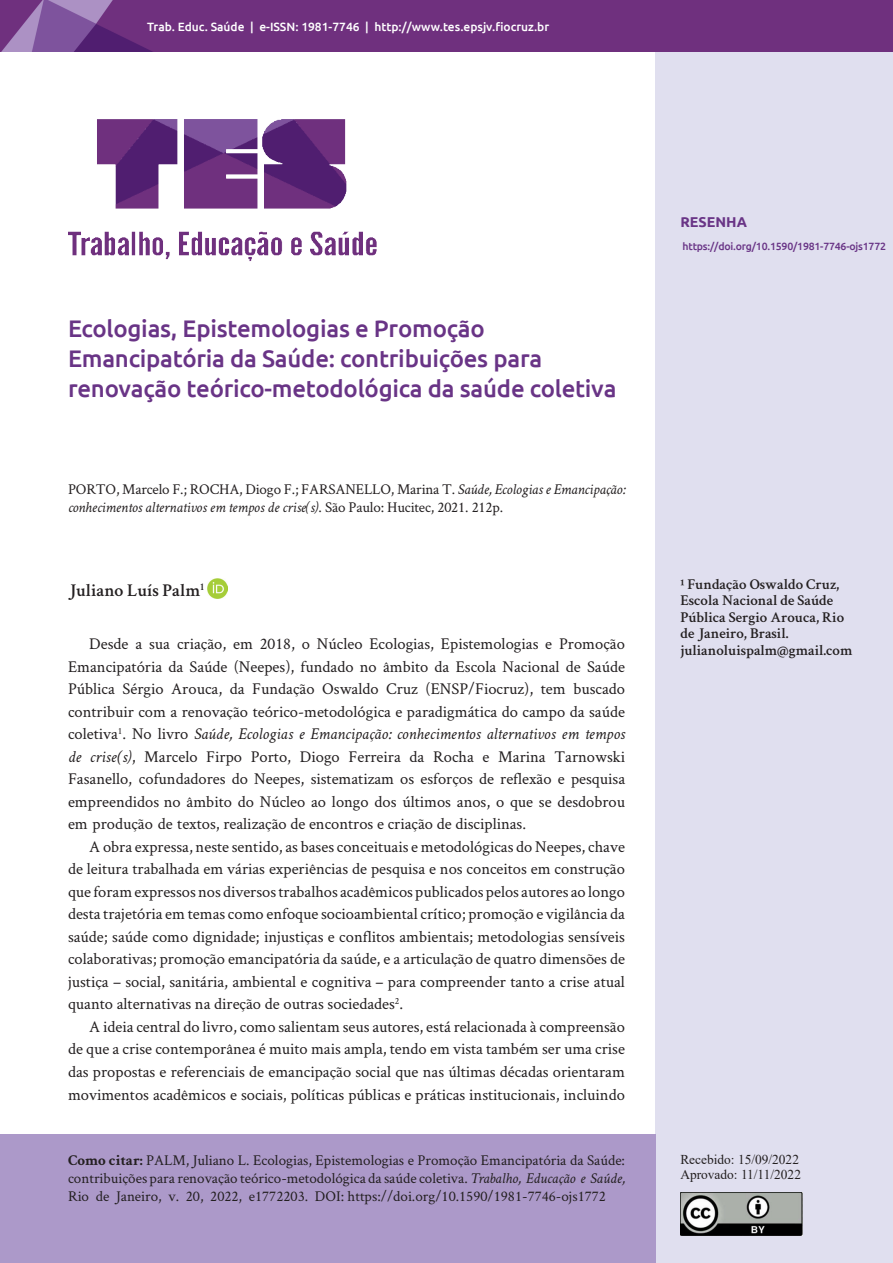
<style>
.page{position:relative;width:893px;height:1263px;background:#fff}
.page>*{position:absolute;margin:0;border:0;box-sizing:border-box;transform-origin:0 0}
.titulo-principal{font:500 24px/30px "Ubuntu";letter-spacing:-.01em;color:#693486}
.autor{font:600 18px "Crimson Text";color:#231f20}
.texto-comum{font:16.5px "Crimson Text";color:#231f20}
.texto-comum-2{font:italic 16.5px "Crimson Text";color:#231f20}
.como-citar{font:15px/18px "Crimson Text";color:#231f20}
.afiliacao{font:600 15px/16.5px "Crimson Text";color:#231f20}
.artigo-categoria{font:700 14.25px "Ubuntu";color:#693486}
.recebido-aprovado{font:13.5px/15px "Times New Roman";color:#231f20}
.t1{font:500 12px "Ubuntu";color:#fff}
.DOI{font:500 10.5px "Ubuntu";letter-spacing:-.02em;color:#693486}
.s1{font-style:italic}
.s2{font-style:normal}
.s3{font-family:"Minion Pro";font-style:italic}
.s4{font-weight:700}
</style>
<div class="page">
<div style="left:656px;top:47px;width:237px;height:1216px;background:#e0dfef"></div>
<img style="left:0;top:0;width:893px;height:52px">
<div style="left:0;top:1134px;width:656px;height:129px;background:#ac99c9"></div>
<img style="left:68px;top:119px;width:309px;height:142px">
<img style="left:208px;top:579px;width:19px;height:19px">
<img style="left:681px;top:1192px;width:122px;height:43px">
<p class="t1" style="left:147px;top:19px;width:404px">Trab. Educ. Saúde | e-ISSN: 1981-7746 | http://www.tes.epsjv.fiocruz.br</p>
<p class="titulo-principal" style="left:68px;top:312px;width:550px">Ecologias, Epistemologias e Promoção<br>Emancipatória da Saúde: contribuições para renovação teórico-metodológica da saúde coletiva</p>
<p class="como-citar" style="left:68px;top:479px;width:559px">PORTO, Marcelo F.; ROCHA, Diogo F.; FARSANELLO, Marina T. <span class="s1">Saúde, Ecologias e Emancipação: conhecimentos alternativos em tempos de crise(s)</span>. São Paulo: Hucitec, 2021. 212p.</p>
<p class="autor" style="left:68px;top:577px;width:138px">Juliano Luís Palm<sup>1</sup></p>
<p class="texto-comum" style="left:89px;top:633px;width:537px">Desde a sua criação, em 2018, o Núcleo Ecologias, Epistemologias e Promoção</p>
<p class="texto-comum" style="left:68px;top:655px;width:558px">Emancipatória da Saúde (Neepes), fundado no âmbito da Escola Nacional de Saúde</p>
<p class="texto-comum" style="left:68px;top:678px;width:558px">Pública Sérgio Arouca, da Fundação Oswaldo Cruz (ENSP/Fiocruz), tem buscado</p>
<p class="texto-comum" style="left:68px;top:700px;width:558px">contribuir com a renovação teórico-metodológica e paradigmática do campo da saúde</p>
<p class="texto-comum-2" style="left:68px;top:725px;width:559px"><span class="s2">coletiva</span><sup>1</sup><span class="s2">. No livro</span> Saúde, Ecologias e Emancipação: conhecimentos alternativos em tempos</p>
<p class="texto-comum" style="left:68px;top:745px;width:559px"><span class="s1">de crise</span><span class="s3">(</span><span class="s1">s)</span>, Marcelo Firpo Porto, Diogo Ferreira da Rocha e Marina Tarnowski</p>
<p class="texto-comum" style="left:68px;top:768px;width:559px">Fasanello, cofundadores do Neepes, sistematizam os esforços de reflexão e pesquisa</p>
<p class="texto-comum" style="left:68px;top:790px;width:559px">empreendidos no âmbito do Núcleo ao longo dos últimos anos, o que se desdobrou</p>
<p class="texto-comum" style="left:68px;top:813px;width:460px">em produção de textos, realização de encontros e criação de disciplinas.</p>
<p class="texto-comum" style="left:89px;top:835px;width:537px">A obra expressa, neste sentido, as bases conceituais e metodológicas do Neepes, chave</p>
<p class="texto-comum" style="left:68px;top:858px;width:558px">de leitura trabalhada em várias experiências de pesquisa e nos conceitos em construção</p>
<p class="texto-comum" style="left:68px;top:880px;width:558px">que foram expressos nos diversos trabalhos acadêmicos publicados pelos autores ao longo</p>
<p class="texto-comum" style="left:68px;top:903px;width:558px">desta trajetória em temas como enfoque socioambiental crítico; promoção e vigilância da</p>
<p class="texto-comum" style="left:68px;top:925px;width:558px">saúde; saúde como dignidade; injustiças e conflitos ambientais; metodologias sensíveis</p>
<p class="texto-comum" style="left:68px;top:948px;width:558px">colaborativas; promoção emancipatória da saúde, e a articulação de quatro dimensões de</p>
<p class="texto-comum" style="left:68px;top:970px;width:558px">justiça – social, sanitária, ambiental e cognitiva – para compreender tanto a crise atual</p>
<p class="texto-comum" style="left:68px;top:993px;width:337px">quanto alternativas na direção de outras sociedades<sup>2</sup>.</p>
<p class="texto-comum" style="left:89px;top:1015px;width:537px">A ideia central do livro, como salientam seus autores, está relacionada à compreensão</p>
<p class="texto-comum" style="left:68px;top:1038px;width:558px">de que a crise contemporânea é muito mais ampla, tendo em vista também ser uma crise</p>
<p class="texto-comum" style="left:68px;top:1060px;width:558px">das propostas e referenciais de emancipação social que nas últimas décadas orientaram</p>
<p class="texto-comum" style="left:68px;top:1083px;width:558px">movimentos acadêmicos e sociais, políticas públicas e práticas institucionais, incluindo</p>
<p class="como-citar" style="left:68px;top:1150px;width:559px;text-align:justify"><span class="s4">Como citar:</span> PALM, Juliano L. Ecologias, Epistemologias e Promoção Emancipatória da Saúde: contribuições para renovação teórico-metodológica da saúde coletiva. <span class="s1">Trabalho, Educação e Saúde, </span>Rio de Janeiro, v. 20, 2022, e1772203. DOI: https://doi.org/10.1590/1981-7746-ojs1772</p>
<p class="artigo-categoria" style="left:680px;top:213px;width:68px">RESENHA</p>
<p class="DOI" style="left:683px;top:240px;width:205px">https://doi.org/10.1590/1981-7746-ojs1772</p>
<p class="afiliacao" style="left:680px;top:575px;width:165px">¹ Fundação Oswaldo Cruz,<br>Escola Nacional de Saúde<br>Pública Sergio Arouca, Rio de Janeiro, Brasil.</p>
<p class="afiliacao" style="left:680px;top:641px;width:174px">julianoluispalm@gmail.com</p>
<p class="recebido-aprovado" style="left:680px;top:1151px;width:122px">Recebido: 15/09/2022<br>Aprovado: 11/11/2022</p>
</div>
